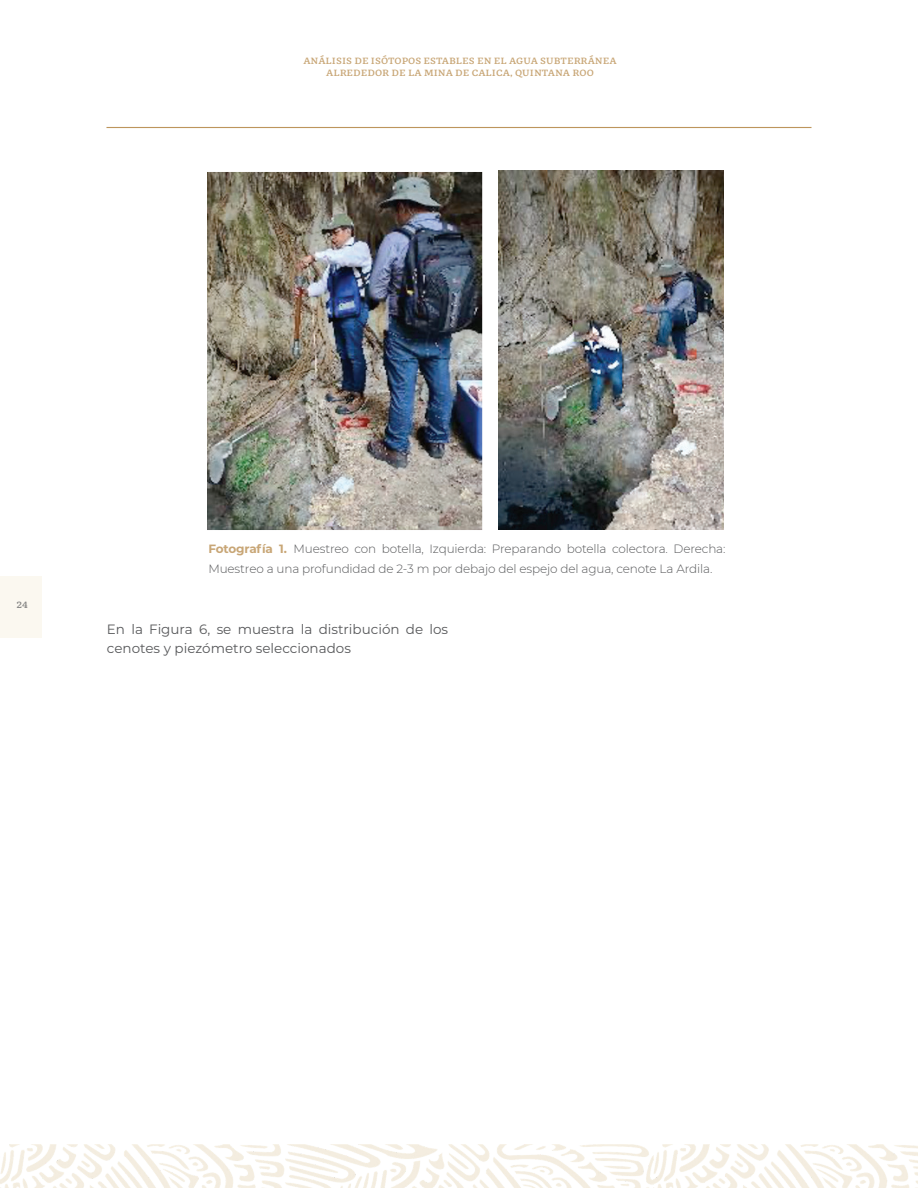
<style>
.page{position:relative;width:918px;height:1188px;background:#fff}
.page>*{position:absolute;margin:0;border:0;box-sizing:border-box;transform-origin:0 0}
.t1{font:13.5px/19.5px "Montserrat";color:#57585a}
.t2{font:300 12px/19.5px "Montserrat";letter-spacing:-.01em;color:#57585a}
.t3{font:700 9px/12px "GMX";letter-spacing:.01em;color:#c8a676;text-align:center}
.t4{font:700 9px "GMX";color:#868685}
.s1{font-weight:700;color:#c8a676}
</style>
<div class="page">
<hr style="left:106px;top:127px;width:706px;height:1px;background:#bd955c">
<div style="left:0;top:576px;width:41px;height:62px;background:#fbf8f0"></div>
<img style="left:0;top:1145px;width:918px;height:43px">
<img style="left:207px;top:172px;width:275px;height:358px">
<img style="left:499px;top:170px;width:225px;height:359px">
<p class="t3" style="left:303px;top:55px;width:315px">ANÁLISIS DE ISÓTOPOS ESTABLES EN EL AGUA SUBTERRÁNEA<br>ALREDEDOR DE LA MINA DE CALICA, QUINTANA ROO</p>
<p class="t4" style="left:17px;top:600px;width:13px">24</p>
<p class="t2" style="left:208px;top:539px;width:519px"><span class="s1">Fotografía 1.</span> Muestreo con botella, Izquierda: Preparando botella colectora. Derecha:<br>Muestreo a una profundidad de 2-3 m por debajo del espejo del agua, cenote La Ardila.</p>
<p class="t1" style="left:107px;top:619px;width:343px">En la Figura 6, se muestra la distribución de los cenotes y piezómetro seleccionados</p>
</div>
